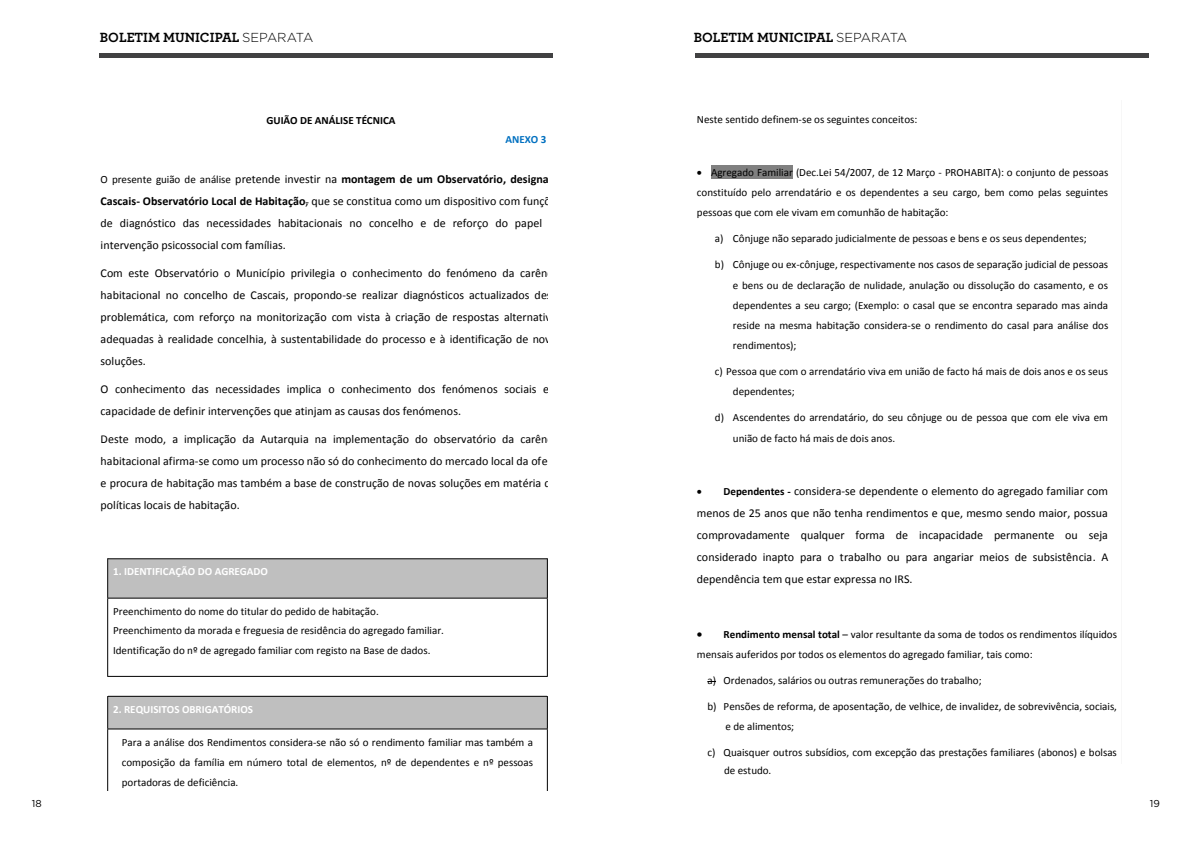
<style>
.page{position:relative;width:1191px;height:842px;background:#fff}
.page>*{position:absolute;margin:0;border:0;box-sizing:border-box;transform-origin:0 0}
.t1{font:700 14px "Archer";color:#000}
.t2{font:12px/22px "Calibri";color:#000;text-align:justify}
.t3{font:11px/20.1px "Calibri";color:#000}
.t4{font:700 11px "Calibri";color:#fff}
.t5{font:700 11px "Calibri";color:#000}
.t6{font:700 11px "Calibri";color:#0070c0}
.t7{font:10px "Gotham";color:#000}
.s1{font-family:"Gotham";font-weight:300;font-size:13px}
.s2{font-size:11px}
.s3{font-weight:700}
.s4{font-weight:700;font-size:11px}
</style>
<div class="page">
<div style="left:108px;top:559px;width:5px;height:39px;background:#bfbfbf"></div>
<div style="left:542px;top:559px;width:5px;height:39px;background:#bfbfbf"></div>
<div style="left:113px;top:559px;width:429px;height:19px;background:#bfbfbf"></div>
<div style="left:113px;top:578px;width:429px;height:20px;background:#bfbfbf"></div>
<hr style="left:108px;top:558px;width:439px;height:1px;background:#000">
<hr style="left:107px;top:559px;width:1px;height:39px;background:#000">
<hr style="left:547px;top:559px;width:1px;height:39px;background:#000">
<hr style="left:108px;top:598px;width:439px;height:1px;background:#000">
<hr style="left:107px;top:598px;width:1px;height:78px;background:#000">
<hr style="left:108px;top:676px;width:439px;height:1px;background:#000">
<hr style="left:547px;top:598px;width:1px;height:78px;background:#000">
<div style="left:108px;top:696px;width:5px;height:33px;background:#bfbfbf"></div>
<div style="left:542px;top:696px;width:5px;height:33px;background:#bfbfbf"></div>
<div style="left:113px;top:696px;width:429px;height:33px;background:#bfbfbf"></div>
<hr style="left:108px;top:696px;width:439px;height:1px;background:#000">
<hr style="left:107px;top:696px;width:1px;height:33px;background:#000">
<hr style="left:547px;top:696px;width:1px;height:33px;background:#000">
<hr style="left:108px;top:729px;width:439px;height:1px;background:#000">
<hr style="left:107px;top:729px;width:1px;height:62px;background:#000">
<hr style="left:547px;top:729px;width:1px;height:62px;background:#000">
<div style="left:711px;top:165px;width:82px;height:14px;background:#808080"></div>
<div style="left:695px;top:53px;width:453px;height:5px;background:#414142"></div>
<div style="left:99px;top:53px;width:454px;height:5px;background:#414142"></div>
<p class="t7" style="left:32px;top:797px;width:10px">18</p>
<p class="t1" style="left:100px;top:26px;width:215px">BOLETIM MUNICIPAL <span class="s1">SEPARATA</span></p>
<p class="t5" style="left:266px;top:113px;width:131px">GUIÃO DE ANÁLISE TÉCNICA</p>
<p class="t6" style="left:505px;top:133px;width:42px">ANEXO 3</p>
<p class="t2" style="left:101px;top:168px;width:462px"><span class="s2">O presente guião de análise</span> pretende investir na <span class="s3">montagem de um Observatório, designado Cascais- Observatório Local de Habitação</span>, que se constitua como um dispositivo com funções de diagnóstico das necessidades habitacionais no concelho e de reforço do papel de intervenção psicossocial com famílias.</p>
<p class="t2" style="left:101px;top:262px;width:462px">Com este Observatório o Município privilegia o conhecimento do fenómeno da carência habitacional no concelho de Cascais, propondo-se realizar diagnósticos actualizados desta problemática, com reforço na monitorização com vista à criação de respostas alternativas adequadas à realidade concelhia, à sustentabilidade do processo e à identificação de novas soluções.</p>
<p class="t2" style="left:101px;top:378px;width:462px">O conhecimento das necessidades implica o conhecimento dos fenómenos sociais e a capacidade de definir intervenções que atinjam as causas dos fenómenos.</p>
<p class="t2" style="left:101px;top:428px;width:462px">Deste modo, a implicação da Autarquia na implementação do observatório da carência habitacional afirma-se como um processo não só do conhecimento do mercado local da oferta e procura de habitação mas também a base de construção de novas soluções em matéria das políticas locais de habitação.</p>
<p class="t4" style="left:113px;top:565px;width:156px">1. IDENTIFICAÇÃO DO AGREGADO</p>
<p class="t3" style="left:113px;top:601px;width:332px;line-height:19.4px">Preenchimento do nome do titular do pedido de habitação.<br>Preenchimento da morada e freguesia de residência do agregado familiar.<br>Identificação do nº de agregado familiar com registo na Base de dados.</p>
<p class="t4" style="left:113px;top:702px;width:142px">2. REQUISITOS OBRIGATÓRIOS</p>
<p class="t3" style="left:122px;top:732px;width:413px;text-align:justify">Para a análise dos Rendimentos considera-se não só o rendimento familiar mas também a composição da família em número total de elementos, nº de dependentes e nº pessoas portadoras de deficiência.</p>
<p class="t1" style="left:694px;top:26px;width:215px">BOLETIM MUNICIPAL <span class="s1">SEPARATA</span></p>
<p class="t3" style="left:697px;top:109px;width:222px">Neste sentido definem-se os seguintes conceitos:</p>
<p class="t3" style="left:697px;top:162px;width:413px;text-align:justify">• Agregado Familiar (Dec.Lei 54/2007, de 12 Março - PROHABITA): o conjunto de pessoas constituído pelo arrendatário e os dependentes a seu cargo, bem como pelas seguintes pessoas que com ele vivam em comunhão de habitação:</p>
<p class="t3" style="left:715px;top:229px;width:373px">a) Cônjuge não separado judicialmente de pessoas e bens e os seus dependentes;</p>
<p class="t3" style="left:733px;top:255px;width:377px;text-align:justify;text-indent:-18px">b) Cônjuge ou ex-cônjuge, respectivamente nos casos de separação judicial de pessoas e bens ou de declaração de nulidade, anulação ou dissolução do casamento, e os dependentes a seu cargo; (Exemplo: o casal que se encontra separado mas ainda reside na mesma habitação considera-se o rendimento do casal para análise dos rendimentos);</p>
<p class="t3" style="left:733px;top:361px;width:377px;text-indent:-18px">c) Pessoa que com o arrendatário viva em união de facto há mais de dois anos e os seus dependentes;</p>
<p class="t3" style="left:733px;top:408px;width:377px;text-indent:-18px">d) Ascendentes do arrendatário, do seu cônjuge ou de pessoa que com ele viva em união de facto há mais de dois anos.</p>
<p class="t2" style="left:697px;top:480px;width:413px">• <span class="s4">Dependentes -</span> considera-se dependente o elemento do agregado familiar com menos de 25 anos que não tenha rendimentos e que, mesmo sendo maior, possua comprovadamente qualquer forma de incapacidade permanente ou seja considerado inapto para o trabalho ou para angariar meios de subsistência. A dependência tem que estar expressa no IRS.</p>
<p class="t3" style="left:697px;top:624px;width:422px">• <span class="s3">Rendimento mensal total</span> – valor resultante da soma de todos os rendimentos ilíquidos mensais auferidos por todos os elementos do agregado familiar, tais como:</p>
<p class="t3" style="left:707px;top:670px;width:276px">a) Ordenados, salários ou outras remunerações do trabalho;</p>
<p class="t3" style="left:725px;top:696px;width:393px;text-indent:-18px">b) Pensões de reforma, de aposentação, de velhice, de invalidez, de sobrevivência, sociais, e de alimentos;</p>
<p class="t3" style="left:724px;top:744px;width:394px;line-height:17.8px;text-indent:-17px">c) Quaisquer outros subsídios, com excepção das prestações familiares (abonos) e bolsas de estudo.</p>
<p class="t7" style="left:1149px;top:797px;width:10px">19</p>
</div>
